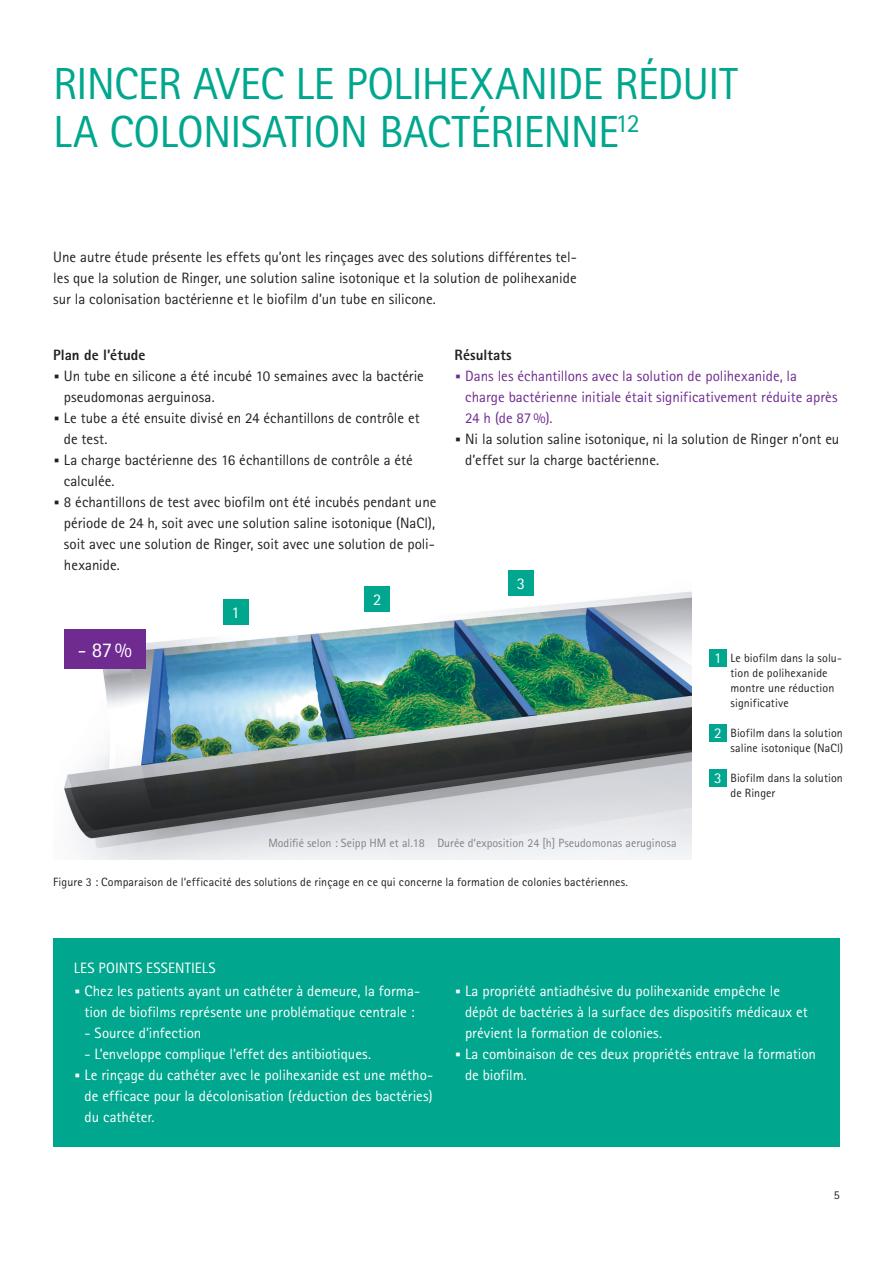
<style>
.page{position:relative;width:893px;height:1263px;background:#fff}
.page>*{position:absolute;margin:0;border:0;box-sizing:border-box;transform-origin:0 0}
.t1{font:45px/48px "Rotis Sans Serif Pro";letter-spacing:-.02em;color:#00a78e}
.t2{font:21px "Rotis Sans Serif Pro";color:#fff}
.t3{font:16.35px "Rotis Sans Serif Pro";color:#fff}
.t4{font:15px/21px "Rotis Sans Serif Pro";color:#231f20;text-align:justify}
.t5{font:15px/21px "Rotis Sans Serif Pro";color:#fff;text-align:center}
.t6{font:15px "Rotis Sans Serif Pro";color:#702b91}
.t7{font:800 15px "Rotis Sans Serif Pro";letter-spacing:.005em;color:#231f20}
.t8{font:12px/15px "Rotis Sans Serif Pro";letter-spacing:.01em;color:#231f20}
.t9{font:12px "Rotis Sans Serif Pro";color:#808285}
.s1{font-weight:800;font-size:30px}
</style>
<div class="page">
<img style="left:64px;top:581px;width:627px;height:279px">
<div style="left:64px;top:630px;width:82px;height:39px;background:#702b91"></div>
<div style="left:53px;top:939px;width:787px;height:208px;background:#00a78e"></div>
<div style="left:223px;top:600px;width:25px;height:25px;background:#00a78e"></div>
<div style="left:365px;top:587px;width:25px;height:25px;background:#00a78e"></div>
<div style="left:508px;top:571px;width:25px;height:25px;background:#00a78e"></div>
<div style="left:709px;top:650px;width:17px;height:17px;background:#00a78e"></div>
<div style="left:709px;top:724px;width:17px;height:17px;background:#00a78e"></div>
<div style="left:709px;top:770px;width:17px;height:17px;background:#00a78e"></div>
<h1 class="t1" style="left:53px;top:60px;width:686px">RINCER AVEC LE POLIHEXANIDE RÉDUIT<br>LA COLONISATION BACTÉRIENNE<sup>12</sup></h1>
<p class="t4" style="left:53px;top:247px;width:525px">Une autre étude présente les effets qu’ont les rinçages avec des solutions différentes tel&shy;les que la solution de Ringer, une solution saline isotonique et la solution de polihexanide sur la colonisation bactérienne et le biofilm d’un tube en silicone.</p>
<p class="t7" style="left:53px;top:345px;width:94px">Plan de l’étude</p>
<p class="t4" style="left:53px;top:366px;width:372px"><span class="s1">·</span> Un tube en silicone a été incubé 10 semaines avec la bactérie</p>
<p class="t4" style="left:64px;top:387px;width:152px">pseudomonas aerguinosa.</p>
<p class="t4" style="left:53px;top:408px;width:368px"><span class="s1">·</span> Le tube a été ensuite divisé en 24 échantillons de contrôle et</p>
<p class="t4" style="left:64px;top:429px;width:45px">de test.</p>
<p class="t4" style="left:53px;top:450px;width:361px"><span class="s1">·</span> La charge bactérienne des 16 échantillons de contrôle a été</p>
<p class="t4" style="left:64px;top:471px;width:52px">calculée.</p>
<p class="t4" style="left:53px;top:492px;width:385px"><span class="s1">·</span> 8 échantillons de test avec biofilm ont été incubés pendant une</p>
<p class="t4" style="left:64px;top:513px;width:373px">période de 24 h, soit avec une solution saline isotonique (NaCl),</p>
<p class="t4" style="left:64px;top:534px;width:373px">soit avec une solution de Ringer, soit avec une solution de poli-</p>
<p class="t4" style="left:64px;top:555px;width:57px">hexanide.</p>
<h2 class="t2" style="left:78px;top:637px;width:56px">- 87%</h2>
<p class="t3" style="left:231px;top:603px;width:10px">1</p>
<p class="t3" style="left:373px;top:590px;width:10px">2</p>
<p class="t7" style="left:455px;top:345px;width:59px">Résultats</p>
<p class="t6" style="left:455px;top:367px;width:344px"><span class="s1">·</span> Dans les échantillons avec la solution de polihexanide, la</p>
<p class="t6" style="left:465px;top:388px;width:374px">charge bactérienne initiale était significativement réduite après</p>
<p class="t6" style="left:465px;top:409px;width:89px">24 h (de 87%).</p>
<p class="t4" style="left:455px;top:429px;width:386px"><span class="s1">·</span> Ni la solution saline isotonique, ni la solution de Ringer n’ont eu</p>
<p class="t4" style="left:465px;top:450px;width:195px">d’effet sur la charge bactérienne.</p>
<p class="t3" style="left:517px;top:574px;width:10px">3</p>
<p class="t5" style="left:714px;top:648px;width:9px">1</p>
<p class="t5" style="left:714px;top:723px;width:9px">2</p>
<p class="t5" style="left:714px;top:768px;width:9px">3</p>
<p class="t8" style="left:730px;top:651px;width:113px">Le biofilm dans la solu&shy;tion de polihexanide montre une réduction significative</p>
<p class="t8" style="left:730px;top:726px;width:114px">Biofilm dans la solution saline isotonique (NaCl)</p>
<p class="t8" style="left:730px;top:771px;width:114px">Biofilm dans la solution de Ringer</p>
<p class="t9" style="left:268px;top:836px;width:410px">Modifié selon : Seipp HM et al.18 Durée d‘exposition 24 [h] Pseudomonas aeruginosa</p>
<p class="t8" style="left:53px;top:875px;width:576px">Figure 3 : Comparaison de l‘efficacité des solutions de rinçage en ce qui concerne la formation de colonies bactériennes.</p>
<p class="t5" style="left:74px;top:957px;width:143px">LES POINTS ESSENTIELS</p>
<p class="t5" style="left:74px;top:981px;width:348px"><span class="s1">·</span> Chez les patients ayant un cathéter à demeure, la forma&shy;tion de biofilms représente une problématique centrale :</p>
<p class="t5" style="left:85px;top:1023px;width:118px">- Source d’infection</p>
<p class="t5" style="left:85px;top:1044px;width:288px">- L’enveloppe complique l’effet des antibiotiques.</p>
<p class="t5" style="left:74px;top:1065px;width:361px"><span class="s1">·</span> Le rinçage du cathéter avec le polihexanide est une métho-</p>
<p class="t5" style="left:85px;top:1086px;width:349px">de efficace pour la décolonisation (réduction des bactéries)</p>
<p class="t5" style="left:85px;top:1107px;width:72px">du cathéter.</p>
<p class="t5" style="left:454px;top:981px;width:327px"><span class="s1">·</span> La propriété antiadhésive du polihexanide empêche le</p>
<p class="t5" style="left:465px;top:1002px;width:344px">dépôt de bactéries à la surface des dispositifs médicaux et</p>
<p class="t5" style="left:465px;top:1023px;width:199px">prévient la formation de colonies.</p>
<p class="t5" style="left:454px;top:1044px;width:363px"><span class="s1">·</span> La combinaison de ces deux propriétés entrave la formation</p>
<p class="t5" style="left:465px;top:1065px;width:63px">de biofilm.</p>
<p class="t8" style="left:834px;top:1187px;width:7px">5</p>
</div>
